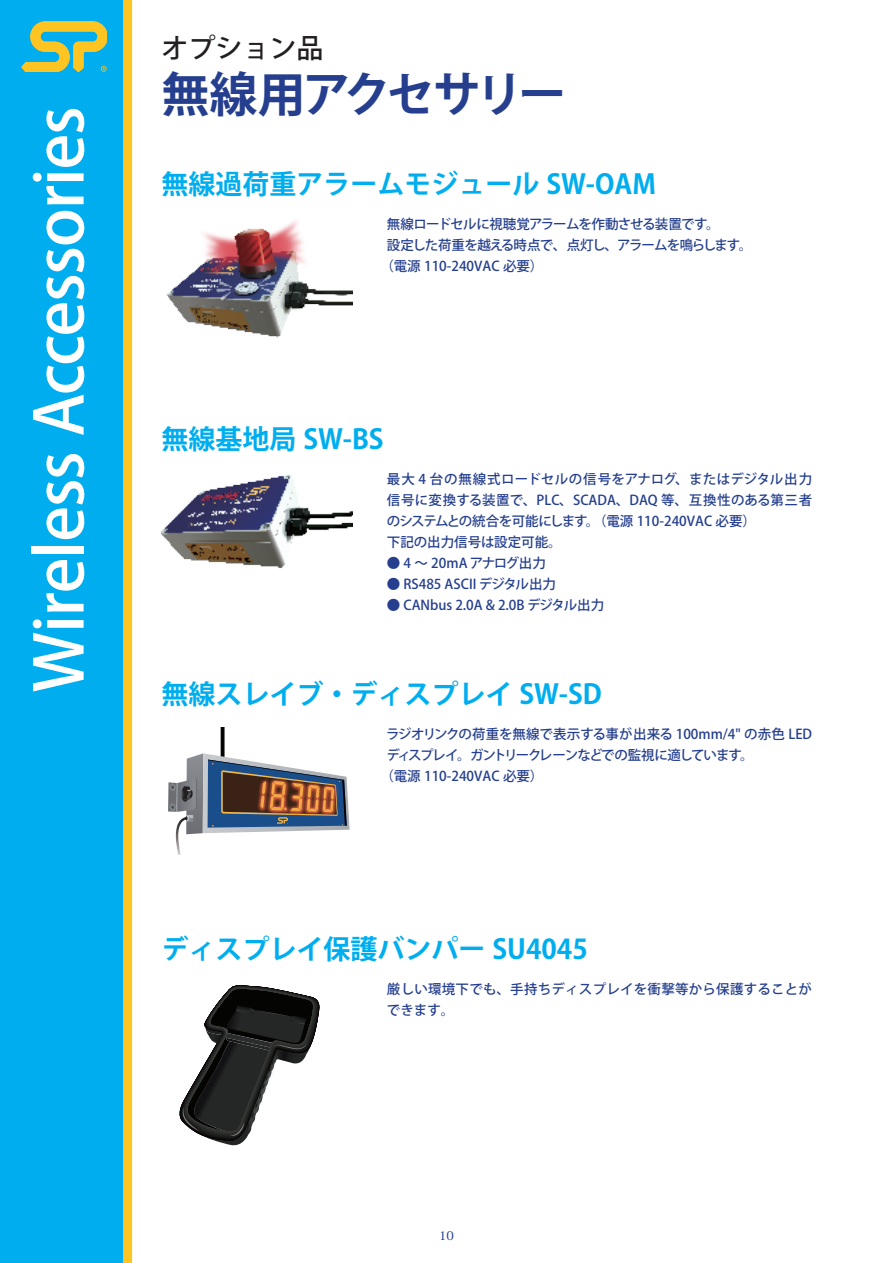
<style>
.page{position:relative;width:893px;height:1263px;background:#fff}
.page>*{position:absolute;margin:0;border:0;box-sizing:border-box;transform-origin:0 0}
.t1{font:500 66px "Koz Go Pro";letter-spacing:-.02em;color:#fff}
.t2{font:700 48px "Koz Go Pro";letter-spacing:-.08em;color:#253f8e}
.t3{font:700 27px "Koz Go Pro";color:#00aeef}
.t4{font:500 27px "Koz Go Pro";color:#231f20}
.t5{font:500 13.5px/21px "Koz Go Pro";color:#253f8e}
.t6{font:500 13.5px "Koz Go Pro";letter-spacing:-.095em;color:#253f8e}
.t7{font:500 13.5px "Koz Go Pro";letter-spacing:-.07em;color:#253f8e}
.t8{font:500 13.5px "Koz Go Pro";letter-spacing:-.05em;color:#253f8e}
.t9{font:500 12px "Koz Min Pro";color:#253f8e}
</style>
<div class="page">
<div style="left:0;top:0;width:132px;height:1263px;background:#00aeef"></div>
<svg style="left:21px;top:21px;width:85px;height:50px;background:#87b981"></svg>
<img style="left:166px;top:220px;width:187px;height:118px">
<svg style="left:176px;top:834px;width:12px;height:21px"></svg>
<svg style="left:168px;top:727px;width:182px;height:107px"></svg>
<svg style="left:179px;top:985px;width:140px;height:161px"></svg>
<img style="left:162px;top:474px;width:191px;height:94px">
<h1 class="t1" style="left:17px;top:693px;width:588px;rotate:-90deg">Wireless Accessories</h1>
<h3 class="t4" style="left:162px;top:31px;width:163px">オプション品</h3>
<h2 class="t2" style="left:162px;top:64px;width:406px">無線用アクセサリー</h2>
<h3 class="t3" style="left:162px;top:167px;width:496px">無線過荷重アラームモジュール SW-OAM</h3>
<p class="t8" style="left:387px;top:215px;width:334px">無線ロードセルに視聴覚アラームを作動させる装置です。</p>
<p class="t7" style="left:387px;top:236px;width:367px">設定した荷重を越える時点で、点灯し、アラームを鳴らします。</p>
<p class="t5" style="left:380px;top:256px;width:164px">（電源 110-240VAC 必要）</p>
<h3 class="t3" style="left:162px;top:422px;width:224px">無線基地局 SW-BS</h3>
<p class="t5" style="left:387px;top:469px;width:427px">最大 4 台の無線式ロードセルの信号をアナログ、またはデジタル出力信号に変換する装置で、PLC、SCADA、DAQ 等、互換性のある第三者のシステムとの統合を可能にします。（電源 110-240VAC 必要）<br>下記の出力信号は設定可能。</p>
<p class="t5" style="left:387px;top:553px;width:160px">● 4 〜 20mA アナログ出力</p>
<p class="t5" style="left:387px;top:574px;width:171px">● RS485 ASCII デジタル出力</p>
<p class="t5" style="left:387px;top:595px;width:219px">● CANbus 2.0A &amp; 2.0B デジタル出力</p>
<h3 class="t3" style="left:162px;top:677px;width:442px">無線スレイブ・ディスプレイ SW-SD</h3>
<p class="t5" style="left:386px;top:724px;width:428px">ラジオリンクの荷重を無線で表示する事が出来る 100mm/4" の赤色 LED</p>
<p class="t6" style="left:386px;top:746px;width:369px">ディスプレイ。ガントリークレーンなどでの監視に適しています。</p>
<p class="t5" style="left:380px;top:766px;width:164px">（電源 110-240VAC 必要）</p>
<h3 class="t3" style="left:162px;top:932px;width:428px">ディスプレイ保護バンパー SU4045</h3>
<p class="t5" style="left:387px;top:979px;width:427px">厳しい環境下でも、手持ちディスプレイを衝撃等から保護することができます。</p>
<p class="t9" style="left:439px;top:1226px;width:16px">10</p>
</div>
